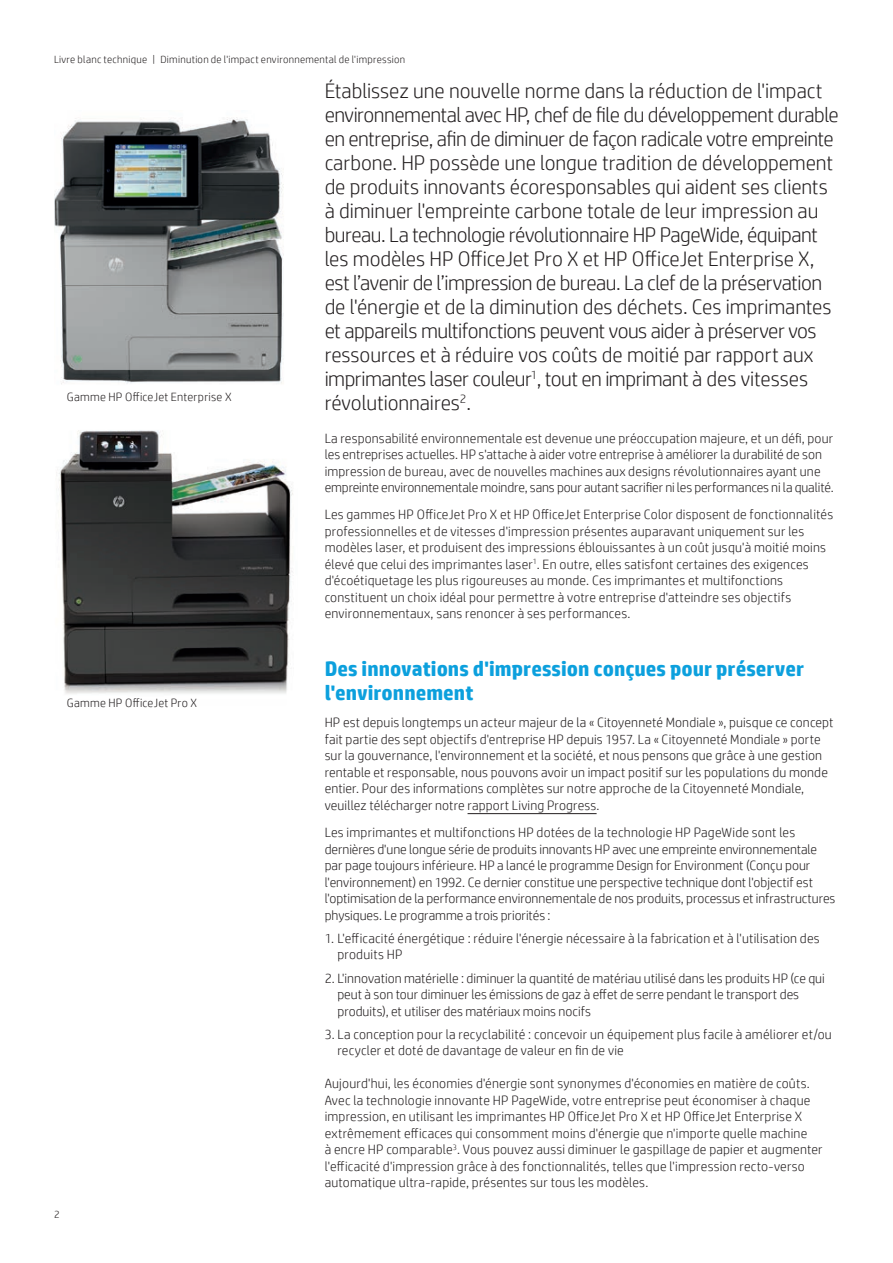
<style>
.page{position:relative;width:893px;height:1263px;background:#fff}
.page>*{position:absolute;margin:0;border:0;box-sizing:border-box;transform-origin:0 0}
.Intro_14_16{font:300 21px/24px "HP Simplified";letter-spacing:-.015em;color:#231f20}
.Subhead_14_16_bold_b{font:700 21px/24px "HP Simplified";color:#0ca0dd}
.Body{font:300 13.5px/16.5px "HP Simplified";letter-spacing:.01em;color:#231f20}
.Body_last{font:300 13.5px/16.5px "HP Simplified";letter-spacing:.015em;color:#231f20}
.Body_before_bullet{font:300 13.5px/16.5px "HP Simplified";color:#231f20}
.Figure_caption{font:300 12px "HP Simplified";letter-spacing:.02em;color:#231f20}
.Page_number_left{font:300 10.5px "HP Simplified";letter-spacing:.025em;color:#231f20}
</style>
<div class="page">
<img style="left:55px;top:117px;width:229px;height:267px">
<img style="left:56px;top:430px;width:237px;height:264px">
<hr style="left:468px;top:813px;width:129px;height:1px;background:#231f20">
<p class="Page_number_left" style="left:54px;top:52px;width:353px">Livre blanc technique | Diminution de l'impact environnemental de l'impression</p>
<p class="Intro_14_16" style="left:325px;top:78px;width:516px">Établissez une nouvelle norme dans la réduction de l'impact environnemental avec HP, chef de file du développement durable en entreprise, afin de diminuer de façon radicale votre empreinte carbone. HP possède une longue tradition de développement de produits innovants écoresponsables qui aident ses clients à diminuer l'empreinte carbone totale de leur impression au bureau. La technologie révolutionnaire HP PageWide, équipant les modèles HP OfficeJet Pro X et HP OfficeJet Enterprise X, est l’avenir de l’impression de bureau. La clef de la préservation de l'énergie et de la diminution des déchets. Ces imprimantes et appareils multifonctions peuvent vous aider à préserver vos ressources et à réduire vos coûts de moitié par rapport aux imprimantes laser couleur<sup>1</sup>, tout en imprimant à des vitesses révolutionnaires<sup>2</sup>.</p>
<p class="Body" style="left:325px;top:429px;width:511px">La responsabilité environnementale est devenue une préoccupation majeure, et un défi, pour les entreprises actuelles. HP s'attache à aider votre entreprise à améliorer la durabilité de son impression de bureau, avec de nouvelles machines aux designs révolutionnaires ayant une empreinte environnementale moindre, sans pour autant sacrifier ni les performances ni la qualité.</p>
<p class="Body_last" style="left:325px;top:506px;width:510px">Les gammes HP OfficeJet Pro X et HP OfficeJet Enterprise Color disposent de fonctionnalités professionnelles et de vitesses d'impression présentes auparavant uniquement sur les modèles laser, et produisent des impressions éblouissantes à un coût jusqu'à moitié moins élevé que celui des imprimantes laser<sup>1</sup>. En outre, elles satisfont certaines des exigences d'écoétiquetage les plus rigoureuses au monde. Ces imprimantes et multifonctions constituent un choix idéal pour permettre à votre entreprise d'atteindre ses objectifs environnementaux, sans renoncer à ses performances.</p>
<p class="Subhead_14_16_bold_b" style="left:325px;top:657px;width:481px">Des innovations d'impression conçues pour préserver l'environnement</p>
<p class="Body" style="left:325px;top:714px;width:510px">HP est depuis longtemps un acteur majeur de la « Citoyenneté Mondiale », puisque ce concept fait partie des sept objectifs d'entreprise HP depuis 1957. La « Citoyenneté Mondiale » porte sur la gouvernance, l'environnement et la société, et nous pensons que grâce à une gestion rentable et responsable, nous pouvons avoir un impact positif sur les populations du monde entier. Pour des informations complètes sur notre approche de la Citoyenneté Mondiale, veuillez télécharger notre rapport Living Progress.</p>
<p class="Body_before_bullet" style="left:325px;top:824px;width:512px">Les imprimantes et multifonctions HP dotées de la technologie HP PageWide sont les dernières d'une longue série de produits innovants HP avec une empreinte environnementale par page toujours inférieure. HP a lancé le programme Design for Environment (Conçu pour l'environnement) en 1992. Ce dernier constitue une perspective technique dont l'objectif est l'optimisation de la performance environnementale de nos produits, processus et infrastructures physiques. Le programme a trois priorités :</p>
<p class="Body" style="left:337px;top:929px;width:484px;text-indent:-13px">1. L'efficacité énergétique : réduire l'énergie nécessaire à la fabrication et à l'utilisation des produits HP</p>
<p class="Body" style="left:337px;top:969px;width:489px;text-indent:-13px">2. L'innovation matérielle : diminuer la quantité de matériau utilisé dans les produits HP (ce qui peut à son tour diminuer les émissions de gaz à effet de serre pendant le transport des produits), et utiliser des matériaux moins nocifs</p>
<p class="Body" style="left:337px;top:1025px;width:496px;text-indent:-13px">3. La conception pour la recyclabilité : concevoir un équipement plus facile à améliorer et/ou recycler et doté de davantage de valeur en fin de vie</p>
<p class="Body" style="left:325px;top:1075px;width:500px">Aujourd'hui, les économies d'énergie sont synonymes d'économies en matière de coûts.<br>Avec la technologie innovante HP PageWide, votre entreprise peut économiser à chaque impression, en utilisant les imprimantes HP OfficeJet Pro X et HP OfficeJet Enterprise X extrêmement efficaces qui consomment moins d'énergie que n'importe quelle machine<br>à encre HP comparable<sup>3</sup>. Vous pouvez aussi diminuer le gaspillage de papier et augmenter l'efficacité d'impression grâce à des fonctionnalités, telles que l'impression recto-verso automatique ultra-rapide, présentes sur tous les modèles.</p>
<p class="Figure_caption" style="left:67px;top:389px;width:166px">Gamme HP OfficeJet Enterprise X</p>
<p class="Figure_caption" style="left:67px;top:695px;width:132px">Gamme HP OfficeJet Pro X</p>
<p class="Page_number_left" style="left:54px;top:1207px;width:7px">2</p>
</div>
